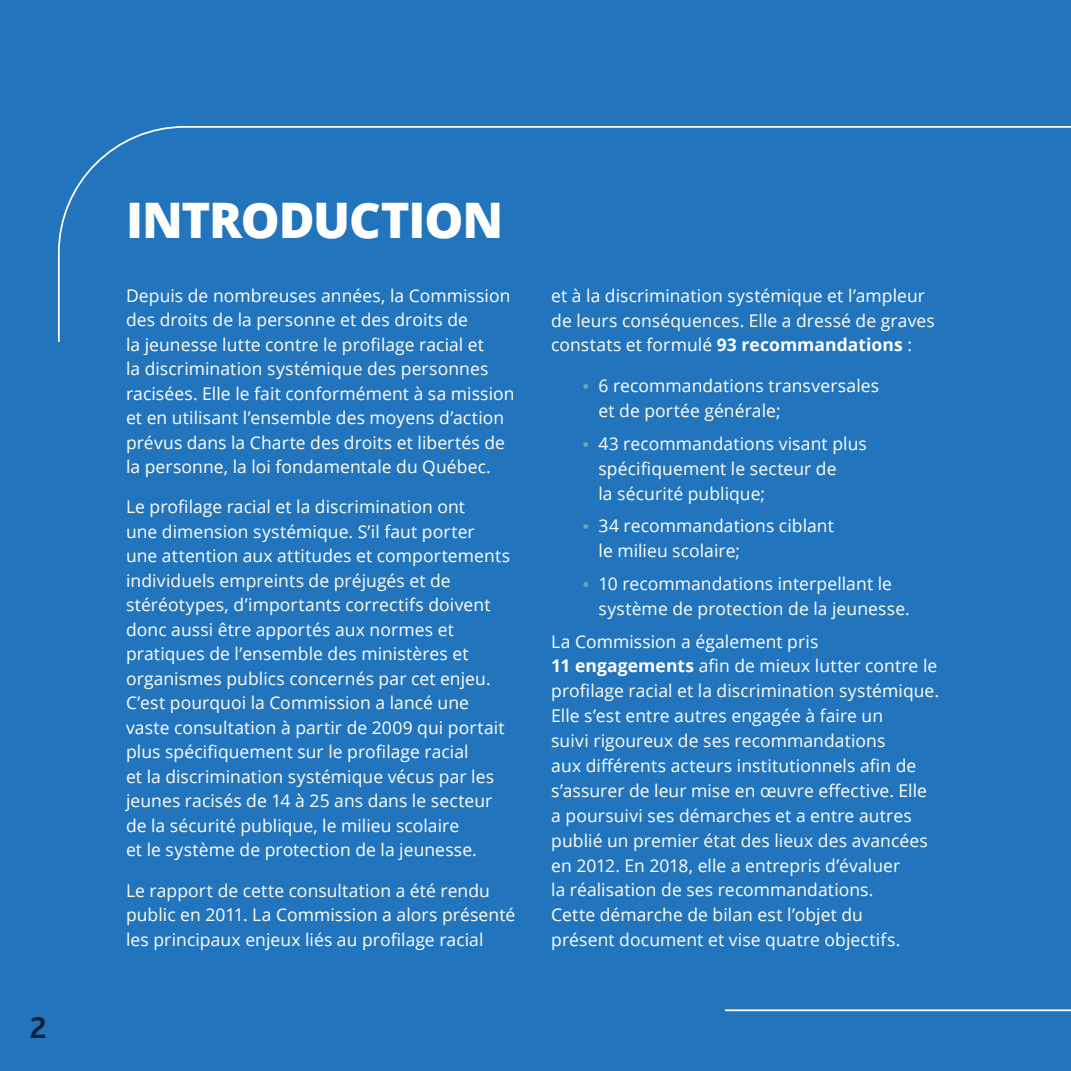
<style>
.page{position:relative;width:1071px;height:1071px;background:#2275bc}
.page>*{position:absolute;margin:0;border:0;box-sizing:border-box;transform-origin:0 0}
.t1{font:800 49px "Open Sans";letter-spacing:-.025em;color:#fff}
.t2{font:700 31.5px "Bliss";color:#05203d}
.P_blanc{font:17.5px/24.5px "Open Sans";letter-spacing:.005em;color:#fff}
.s1{font-weight:700}
.s2{font-family:"Bliss";font-weight:800;color:#6fa4b1}
</style>
<div class="page">
<hr style="left:725px;top:1009px;width:346px;height:2px;background:#fff">
<svg style="left:58px;top:126px;width:1013px;height:216px"></svg>
<h2 class="t2" style="left:30px;top:1011px;width:19px">2</h2>
<h2 class="t1" style="left:126px;top:183px;width:379px">INTRODUCTION</h2>
<p class="P_blanc" style="left:126px;top:283px;width:390px">Depuis de nombreuses années, la Commission des droits de la personne et des droits de<br>la jeunesse lutte contre le profilage racial et<br>la discrimination systémique des personnes racisées. Elle le fait conformément à sa mission et en utilisant l’ensemble des moyens d’action prévus dans la Charte des droits et libertés de la personne, la loi fondamentale du Québec.</p>
<p class="P_blanc" style="left:126px;top:494px;width:386px">Le profilage racial et la discrimination ont<br>une dimension systémique. S’il faut porter une attention aux attitudes et comportements individuels empreints de préjugés et de stéréotypes, d’importants correctifs doivent donc aussi être apportés aux normes et pratiques de l’ensemble des ministères et organismes publics concernés par cet enjeu.<br>C’est pourquoi la Commission a lancé une vaste consultation à partir de 2009 qui portait plus spécifiquement sur le profilage racial<br>et la discrimination systémique vécus par les jeunes racisés de 14 à 25 ans dans le secteur de la sécurité publique, le milieu scolaire<br>et le système de protection de la jeunesse.</p>
<p class="P_blanc" style="left:126px;top:878px;width:391px">Le rapport de cette consultation a été rendu public en 2011. La Commission a alors présenté les principaux enjeux liés au profilage racial</p>
<p class="P_blanc" style="left:551px;top:282px;width:385px">et à la discrimination systémique et l’ampleur de leurs conséquences. Elle a dressé de graves constats et formulé <span class="s1">93 recommandations</span> :</p>
<p class="P_blanc" style="left:598px;top:373px;width:282px;text-indent:-16px"><span class="s2">•</span> 6 recommandations transversales et de portée générale;</p>
<p class="P_blanc" style="left:598px;top:431px;width:270px;text-indent:-16px"><span class="s2">•</span> 43 recommandations visant plus spécifiquement le secteur de<br>la sécurité publique;</p>
<p class="P_blanc" style="left:598px;top:513px;width:237px;text-indent:-16px"><span class="s2">•</span> 34 recommandations ciblant le milieu scolaire;</p>
<p class="P_blanc" style="left:598px;top:571px;width:313px;text-indent:-16px"><span class="s2">•</span> 10 recommandations interpellant le système de protection de la jeunesse.</p>
<p class="P_blanc" style="left:551px;top:628px;width:389px">La Commission a également pris<br><span class="s1">11 engagements</span> afin de mieux lutter contre le profilage racial et la discrimination systémique.<br>Elle s’est entre autres engagée à faire un<br>suivi rigoureux de ses recommandations<br>aux différents acteurs institutionnels afin de s’assurer de leur mise en œuvre effective. Elle a poursuivi ses démarches et a entre autres publié un premier état des lieux des avancées en 2012. En 2018, elle a entrepris d’évaluer<br>la réalisation de ses recommandations.<br>Cette démarche de bilan est l’objet du<br>présent document et vise quatre objectifs.</p>
</div>
